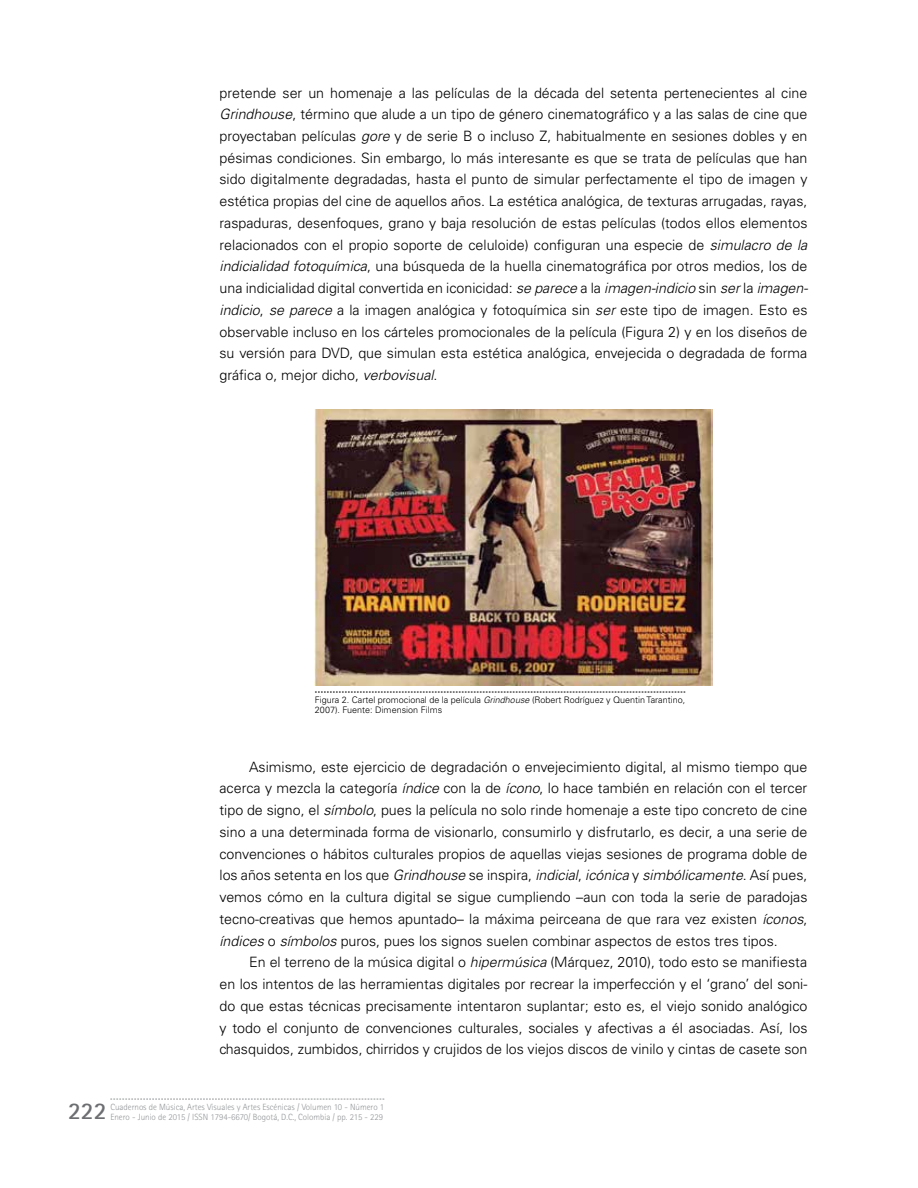
<style>
.page{position:relative;width:918px;height:1188px;background:#fff}
.page>*{position:absolute;margin:0;border:0;box-sizing:border-box;transform-origin:0 0}
.t1{font:700 24px "Rotis Sans Serif Std";color:#6d6e71}
.t2{font:300 14.25px/21.8px "Univers LT Std";color:#000;text-align:justify}
.t3{font:300 9px/9.8px "Rotis Sans Serif Std";color:#939598}
.t4{font:300 9px/10.5px "Univers LT Std";color:#000}
.s1{font-style:italic}
</style>
<div class="page">
<svg style="left:110px;top:1099px;width:274px;height:1px"></svg>
<svg style="left:315px;top:692px;width:370px;height:1px"></svg>
<img style="left:315px;top:409px;width:397px;height:277px">
<p class="t2" style="left:220px;top:82px;width:590px">pretende ser un homenaje a las películas de la década del setenta pertenecientes al cine <span class="s1">Grindhouse</span>, término que alude a un tipo de género cinematográfico y a las salas de cine que proyectaban películas <span class="s1">gore</span> y de serie B o incluso Z, habitualmente en sesiones dobles y en pésimas condiciones. Sin embargo, lo más interesante es que se trata de películas que han sido digitalmente degradadas, hasta el punto de simular perfectamente el tipo de imagen y estética propias del cine de aquellos años. La estética analógica, de texturas arrugadas, rayas, raspaduras, desenfoques, grano y baja resolución de estas películas (todos ellos elementos relacionados con el propio soporte de celuloide) configuran una especie de <span class="s1">simulacro de la indicialidad fotoquímica</span>, una búsqueda de la huella cinematográfica por otros medios, los de una indicialidad digital convertida en iconicidad: <span class="s1">se parece</span> a la <span class="s1">imagen-indicio</span> sin <span class="s1">ser</span> la <span class="s1">imagen&shy;indicio</span>, <span class="s1">se parece</span> a la imagen analógica y fotoquímica sin <span class="s1">ser</span> este tipo de imagen. Esto es observable incluso en los cárteles promocionales de la película (Figura 2) y en los diseños de su versión para DVD, que simulan esta estética analógica, envejecida o degradada de forma gráfica o, mejor dicho, <span class="s1">verbovisual</span>.</p>
<p class="t4" style="left:315px;top:695px;width:372px">Figura 2. Cartel promocional de la película <span class="s1">Grindhouse</span> (Robert Rodríguez y Quentin Tarantino,<br>2007). Fuente: Dimension Films</p>
<p class="t2" style="left:220px;top:756px;width:589px;text-indent:30px">Asimismo, este ejercicio de degradación o envejecimiento digital, al mismo tiempo que acerca y mezcla la categoría <span class="s1">índice</span> con la de <span class="s1">ícono</span>, lo hace también en relación con el tercer tipo de signo, el <span class="s1">símbolo</span>, pues la película no solo rinde homenaje a este tipo concreto de cine sino a una determinada forma de visionarlo, consumirlo y disfrutarlo, es decir, a una serie de convenciones o hábitos culturales propios de aquellas viejas sesiones de programa doble de los años setenta en los que <span class="s1">Grindhouse</span> se inspira, <span class="s1">indicial</span>, <span class="s1">icónica</span> y <span class="s1">simbólicamente</span>. Así pues, vemos cómo en la cultura digital se sigue cumpliendo –aun con toda la serie de paradojas tecno-creativas que hemos apuntado– la máxima peirceana de que rara vez existen <span class="s1">íconos</span>, <span class="s1">índices</span> o <span class="s1">símbolos</span> puros, pues los signos suelen combinar aspectos de estos tres tipos.</p>
<p class="t2" style="left:220px;top:951px;width:590px;text-indent:30px">En el terreno de la música digital o <span class="s1">hipermúsica</span> (Márquez, 2010), todo esto se manifiesta en los intentos de las herramientas digitales por recrear la imperfección y el ‘grano’ del soni&shy;do que estas técnicas precisamente intentaron suplantar; esto es, el viejo sonido analógico y todo el conjunto de convenciones culturales, sociales y afectivas a él asociadas. Así, los chasquidos, zumbidos, chirridos y crujidos de los viejos discos de vinilo y cintas de casete son</p>
<h1 class="t1" style="left:68px;top:1096px;width:40px">222</h1>
<p class="t3" style="left:110px;top:1102px;width:275px">Cuadernos de Música, Artes Visuales y Artes Escénicas / Volumen 10 - Número 1<br>Enero - Junio de 2015 / ISSN 1794-6670/ Bogotá, D.C., Colombia / pp. 215 - 229</p>
</div>
